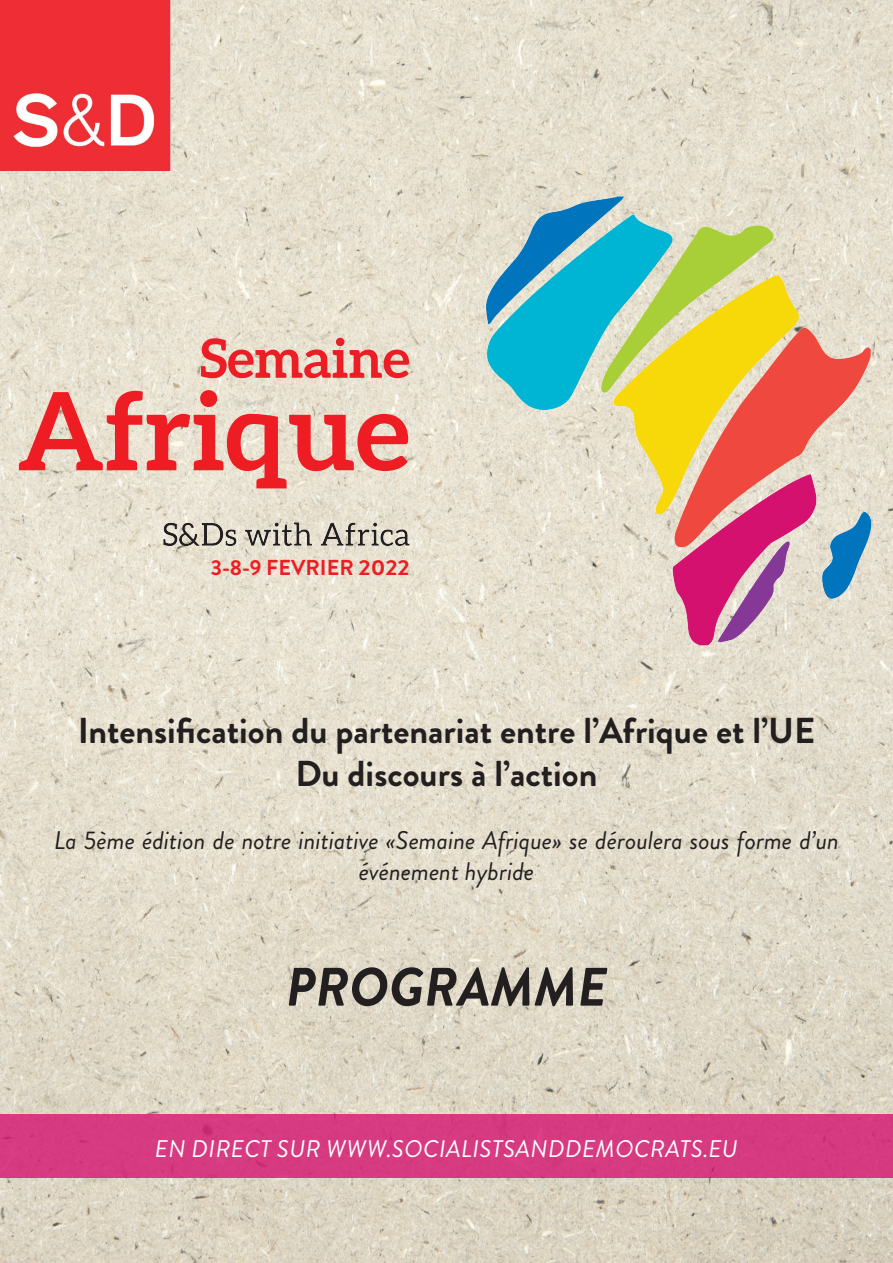
<style>
.page{position:relative;width:893px;height:1263px;background:#fff}
.page>*{position:absolute;margin:0;border:0;box-sizing:border-box;transform-origin:0 0}
.t1{font:700 108.15px "Aleo";color:#ee1d23}
.t2{font:italic 700 54px "Brandon Grotesque";color:#231f20}
.t3{font:700 54px "Aleo";color:#ec1d25}
.t4{font:700 36px/43.2px "Brandon Grotesque";color:#231f20;text-align:center}
.t5{font:italic 25.5px/30.6px "Brandon Grotesque";color:#231f20;text-align:center}
.t6{font:italic 24px "Brandon Grotesque";letter-spacing:.02em;color:#fff}
.t7{font:700 21.6px "Brandon Grotesque";color:#ee1d23}
</style>
<div class="page">
<img style="left:0;top:0;width:893px;height:1263px">
<img style="left:351px;top:155px;width:542px;height:518px">
<img style="left:72px;top:518px;width:501px;height:28px">
<div style="left:0;top:1114px;width:893px;height:64px;background:#d63a81"></div>
<img style="left:0;top:0;width:170px;height:170px">
<h2 class="t3" style="left:200px;top:325px;width:211px">Semaine</h2>
<h1 class="t1" style="left:17px;top:365px;width:394px">Afrique</h1>
<p class="t7" style="left:211px;top:552px;width:201px">3-8-9 FEVRIER 2022</p>
<h3 class="t4" style="left:78px;top:709px;width:739px">Intensification du partenariat entre l’Afrique et l’UE<br>Du discours à l’action</h3>
<p class="t5" style="left:54px;top:825px;width:787px">La 5ème édition de notre initiative «Semaine Afrique» se déroulera sous forme d’un événement hybride</p>
<h2 class="t2" style="left:286px;top:949px;width:323px">PROGRAMME</h2>
<p class="t6" style="left:155px;top:1132px;width:584px">EN DIRECT SUR WWW.SOCIALISTSANDDEMOCRATS.EU</p>
</div>
